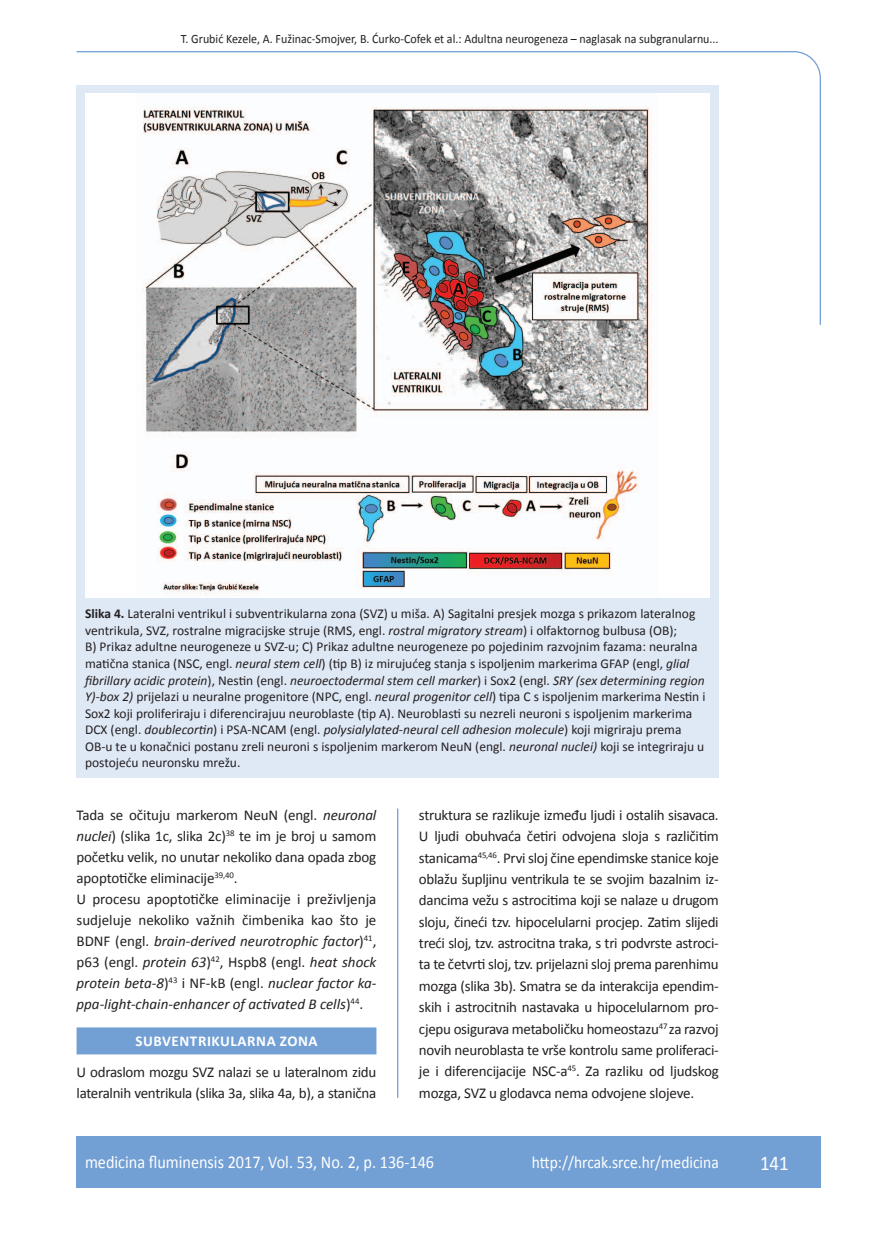
<style>
.page{position:relative;width:872px;height:1234px;background:#fff}
.page>*{position:absolute;margin:0;border:0;box-sizing:border-box;transform-origin:0 0}
.t1{font:21px "Calibri";color:#fff;scale:.9 1}
.t2{font:18px "Calibri";color:#fff;scale:.9 1}
.t3{font:17.25px "Calibri";color:#fff;scale:.9 1}
.t4{font:15px/21.5px "Calibri";letter-spacing:-.015em;color:#231f20}
.t5{font:700 15px "Calibri";letter-spacing:.04em;color:#fff}
.t6{font:13.5px/16.5px "Calibri";color:#231f20}
.t7{font:12.75px "Calibri";color:#231f20;scale:.94 1}
.s1{font-weight:700}
.s2{font-style:italic}
</style>
<div class="page">
<svg style="left:76px;top:51px;width:745px;height:275px"></svg>
<hr style="left:397px;top:808px;width:1px;height:289px;background:#729fd4">
<div style="left:77px;top:1135px;width:744px;height:51px;background:#729fd4"></div>
<div style="left:77px;top:1027px;width:299px;height:27px;background:#729fd4"></div>
<div style="left:77px;top:85px;width:642px;height:692px;background:#dfe8f5"></div>
<div style="left:85px;top:94px;width:624px;height:503px;background:#fff"></div>
<img style="left:143px;top:107px;width:509px;height:489px">
<p class="t7" style="left:181px;top:30px;width:573px">T. Grubić Kezele, A. Fužinac-Smojver, B. Ćurko-Cofek et al.: Adultna neurogeneza – naglasak na subgranularnu...</p>
<p class="t6" style="left:85px;top:605px;width:622px"><span class="s1">Slika 4.</span> Lateralni ventrikul i subventrikularna zona (SVZ) u miša. A) Sagitalni presjek mozga s prikazom lateralnog ventrikula, SVZ, rostralne migracijske struje (RMS, engl. <span class="s2">rostral migratory stream</span>) i olfaktornog bulbusa (OB);<br>B) Prikaz adultne neurogeneze u SVZ-u; C) Prikaz adultne neurogeneze po pojedinim razvojnim fazama: neuralna matična stanica (NSC, engl. <span class="s2">neural stem cell</span>) (tip B) iz mirujućeg stanja s ispoljenim markerima GFAP (engl, <span class="s2">glial fibrillary acidic protein</span>), Nestin (engl. <span class="s2">neuroectodermal stem cell marker</span>) i Sox2 (engl. <span class="s2">SRY (sex determining region Y)-box 2)</span> prijelazi u neuralne progenitore (NPC, engl. <span class="s2">neural progenitor cell</span>) tipa C s ispoljenim markerima Nestin i Sox2 koji proliferiraju i diferencirajuu neuroblaste (tip A). Neuroblasti su nezreli neuroni s ispoljenim markerima DCX (engl. <span class="s2">doublecortin</span>) i PSA-NCAM (engl. <span class="s2">polysialylated-neural cell adhesion molecule</span>) koji migriraju prema OB-u te u konačnici postanu zreli neuroni s ispoljenim markerom NeuN (engl. <span class="s2">neuronal nuclei)</span> koji se integriraju u postojeću neuronsku mrežu.</p>
<p class="t4" style="left:77px;top:803px;width:301px;line-height:21px">Tada se očituju markerom NeuN (engl. <span class="s2">neuronal nuclei</span>) (slika 1c, slika 2c)<sup>38</sup> te im je broj u samom početku velik, no unutar nekoliko dana opada zbog apoptotičke eliminacije<sup>39,40</sup>.<br>U procesu apoptotičke eliminacije i preživljenja sudjeluje nekoliko važnih čimbenika kao što je BDNF (engl. <span class="s2">brain-derived neurotrophic factor</span>)<sup>41</sup>, p63 (engl. <span class="s2">protein 63</span>)<sup>42</sup>, Hspb8 (engl. <span class="s2">heat shock protein beta-8</span>)<sup>43</sup> i NF-kB (engl. <span class="s2">nuclear factor ka&shy;ppa-light-chain-enhancer of activated B cells</span>)<sup>44</sup>.</p>
<p class="t5" style="left:135px;top:1031px;width:184px">SUBVENTRIKULARNA ZONA</p>
<p class="t4" style="left:77px;top:1060px;width:301px;line-height:21px">U odraslom mozgu SVZ nalazi se u lateralnom zidu lateralnih ventrikula (slika 3a, slika 4a, b), a stanična</p>
<p class="t4" style="left:419px;top:803px;width:301px;text-align:justify">struktura se razlikuje između ljudi i ostalih sisavaca.<br>U ljudi obuhvaća četiri odvojena sloja s različitim stanicama<sup>45,46</sup>. Prvi sloj čine ependimske stanice koje oblažu šupljinu ventrikula te se svojim bazalnim iz&shy;dancima vežu s astrocitima koji se nalaze u drugom sloju, čineći tzv. hipocelularni procjep. Zatim slijedi treći sloj, tzv. astrocitna traka, s tri podvrste astroci&shy;ta te četvrti sloj, tzv. prijelazni sloj prema parenhimu mozga (slika 3b). Smatra se da interakcija ependim&shy;skih i astrocitnih nastavaka u hipocelularnom pro&shy;cjepu osigurava metaboličku homeostazu<sup>47</sup> za razvoj novih neuroblasta te vrše kontrolu same proliferaci&shy;je i diferencijacije NSC-a<sup>45</sup>. Za razliku od ljudskog mozga, SVZ u glodavca nema odvojene slojeve.</p>
<p class="t2" style="left:85px;top:1150px;width:389px">medicina fluminensis 2017, Vol. 53, No. 2, p. 136-146</p>
<p class="t3" style="left:532px;top:1151px;width:209px">http://hrcak.srce.hr/medicina</p>
<h1 class="t1" style="left:760px;top:1149px;width:33px">141</h1>
</div>
